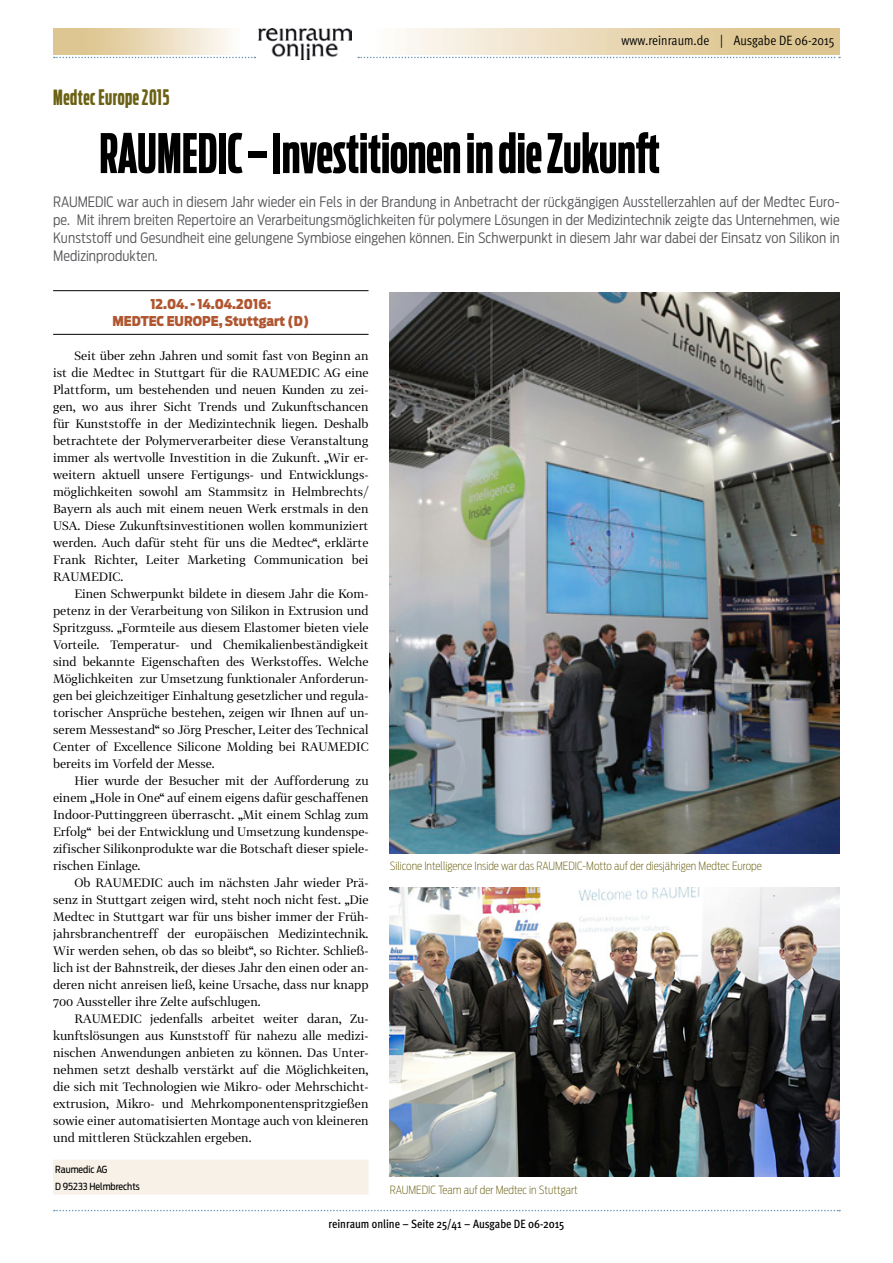
<style>
.page{position:relative;width:893px;height:1263px;background:#fff}
.page>*{position:absolute;margin:0;border:0;box-sizing:border-box;transform-origin:0 0}
.t1{font:700 54px "Antenna Comp";color:#000}
.t2{font:700 21px "Antenna Comp";letter-spacing:.025em;color:#6b6114}
.t3{font:300 14.25px/18px "Antenna Cond";letter-spacing:.005em;color:#57585b;text-align:justify}
.t4{font:900 13.5px/16.5px "Antenna Cond";color:#b05630;text-align:center}
.t5{font:13.5px "Meta OT Cond Norm";color:#000}
.t6{font:12px/17px "Tabac G2";color:#000;text-align:justify}
.t7{font:500 condensed 12px "Meta OT";color:#000}
.t8{font:200 11.25px "Antenna Cond";color:#6b6114}
.t9{font:9.75px/17px "Antenna Cond";color:#000}
</style>
<div class="page">
<svg style="left:358px;top:57px;width:482px;height:1px"></svg>
<svg style="left:54px;top:57px;width:201px;height:1px"></svg>
<svg style="left:54px;top:1210px;width:786px;height:1px"></svg>
<img style="left:258px;top:29px;width:94px;height:31px">
<hr style="left:53px;top:290px;width:316px;height:1px;background:#000">
<hr style="left:53px;top:334px;width:316px;height:1px;background:#000">
<div style="left:53px;top:1160px;width:316px;height:18px;background:#f7f1e7"></div>
<div style="left:53px;top:1177px;width:316px;height:18px;background:#f7f1e7"></div>
<img style="left:390px;top:887px;width:450px;height:290px">
<img style="left:390px;top:292px;width:450px;height:561px">
<p class="t5" style="left:621px;top:32px;width:215px">www.reinraum.de | Ausgabe DE 06-2015</p>
<h2 class="t2" style="left:53px;top:86px;width:118px">Medtec Europe 2015</h2>
<h1 class="t1" style="left:99px;top:124px;width:562px">RAUMEDIC – Investitionen in die Zukunft</h1>
<p class="t3" style="left:53px;top:193px;width:788px">RAUMEDIC war auch in diesem Jahr wieder ein Fels in der Brandung in Anbetracht der rückgängigen Ausstellerzahlen auf der Medtec Euro&shy;pe. Mit ihrem breiten Repertoire an Verarbeitungsmöglichkeiten für polymere Lösungen in der Medizintechnik zeigte das Unternehmen, wie Kunststoff und Gesundheit eine gelungene Symbiose eingehen können. Ein Schwerpunkt in diesem Jahr war dabei der Einsatz von Silikon in Medizinprodukten.</p>
<p class="t4" style="left:112px;top:296px;width:198px">12.04. - 14.04.2016:<br>MEDTEC EUROPE, Stuttgart (D)</p>
<p class="t6" style="left:53px;top:347px;width:317px;text-indent:21px">Seit über zehn Jahren und somit fast von Beginn an ist die Medtec in Stuttgart für die RAUMEDIC AG eine Plattform, um bestehenden und neuen Kunden zu zei&shy;gen, wo aus ihrer Sicht Trends und Zukunftschancen für Kunststoffe in der Medizintechnik liegen. Deshalb betrachtete der Polymerverarbeiter diese Veranstaltung immer als wertvolle Investition in die Zukunft. „Wir er&shy;weitern aktuell unsere Fertigungs- und Entwicklungs&shy;möglichkeiten sowohl am Stammsitz in Helmbrechts/ Bayern als auch mit einem neuen Werk erstmals in den USA. Diese Zukunftsinvestitionen wollen kommuniziert werden. Auch dafür steht für uns die Medtec“, erklärte Frank Richter, Leiter Marketing Communication bei RAUMEDIC.</p>
<p class="t6" style="left:53px;top:585px;width:317px;text-indent:21px">Einen Schwerpunkt bildete in diesem Jahr die Kom&shy;petenz in der Verarbeitung von Silikon in Extrusion und Spritzguss. „Formteile aus diesem Elastomer bieten viele Vorteile. Temperatur- und Chemikalienbeständigkeit sind bekannte Eigenschaften des Werkstoffes. Welche Möglichkeiten zur Umsetzung funktionaler Anforderun&shy;gen bei gleichzeitiger Einhaltung gesetzlicher und regula&shy;torischer Ansprüche bestehen, zeigen wir Ihnen auf un&shy;serem Messestand“ so Jörg Prescher, Leiter des Technical Center of Excellence Silicone Molding bei RAUMEDIC bereits im Vorfeld der Messe.</p>
<p class="t6" style="left:53px;top:772px;width:317px;text-indent:21px">Hier wurde der Besucher mit der Aufforderung zu einem „Hole in One“ auf einem eigens dafür geschaffenen Indoor-Puttinggreen überrascht. „Mit einem Schlag zum Erfolg“ bei der Entwicklung und Umsetzung kundenspe&shy;zifischer Silikonprodukte war die Botschaft dieser spiele&shy;rischen Einlage.</p>
<p class="t6" style="left:53px;top:874px;width:317px;text-indent:21px">Ob RAUMEDIC auch im nächsten Jahr wieder Prä&shy;senz in Stuttgart zeigen wird, steht noch nicht fest. „Die Medtec in Stuttgart war für uns bisher immer der Früh&shy;jahrsbranchentreff der europäischen Medizintechnik.<br>Wir werden sehen, ob das so bleibt“, so Richter. Schließ&shy;lich ist der Bahnstreik, der dieses Jahr den einen oder an&shy;deren nicht anreisen ließ, keine Ursache, dass nur knapp 700 Aussteller ihre Zelte aufschlugen.</p>
<p class="t6" style="left:53px;top:1010px;width:317px;text-indent:21px">RAUMEDIC jedenfalls arbeitet weiter daran, Zu&shy;kunftslösungen aus Kunststoff für nahezu alle medizi&shy;nischen Anwendungen anbieten zu können. Das Unter&shy;nehmen setzt deshalb verstärkt auf die Möglichkeiten, die sich mit Technologien wie Mikro- oder Mehrschicht&shy;extrusion, Mikro- und Mehrkomponentenspritzgießen sowie einer automatisierten Montage auch von kleineren und mittleren Stückzahlen ergeben.</p>
<p class="t9" style="left:55px;top:1161px;width:86px">Raumedic AG<br>D 95233 Helmbrechts</p>
<p class="t8" style="left:390px;top:860px;width:374px">Silicone Intelligence Inside war das RAUMEDIC-Motto auf der diesjährigen Medtec Europe</p>
<p class="t8" style="left:390px;top:1183px;width:190px">RAUMEDIC Team auf der Medtec in Stuttgart</p>
<p class="t7" style="left:328px;top:1216px;width:238px">reinraum online – Seite 25/41 – Ausgabe DE 06-2015</p>
</div>
